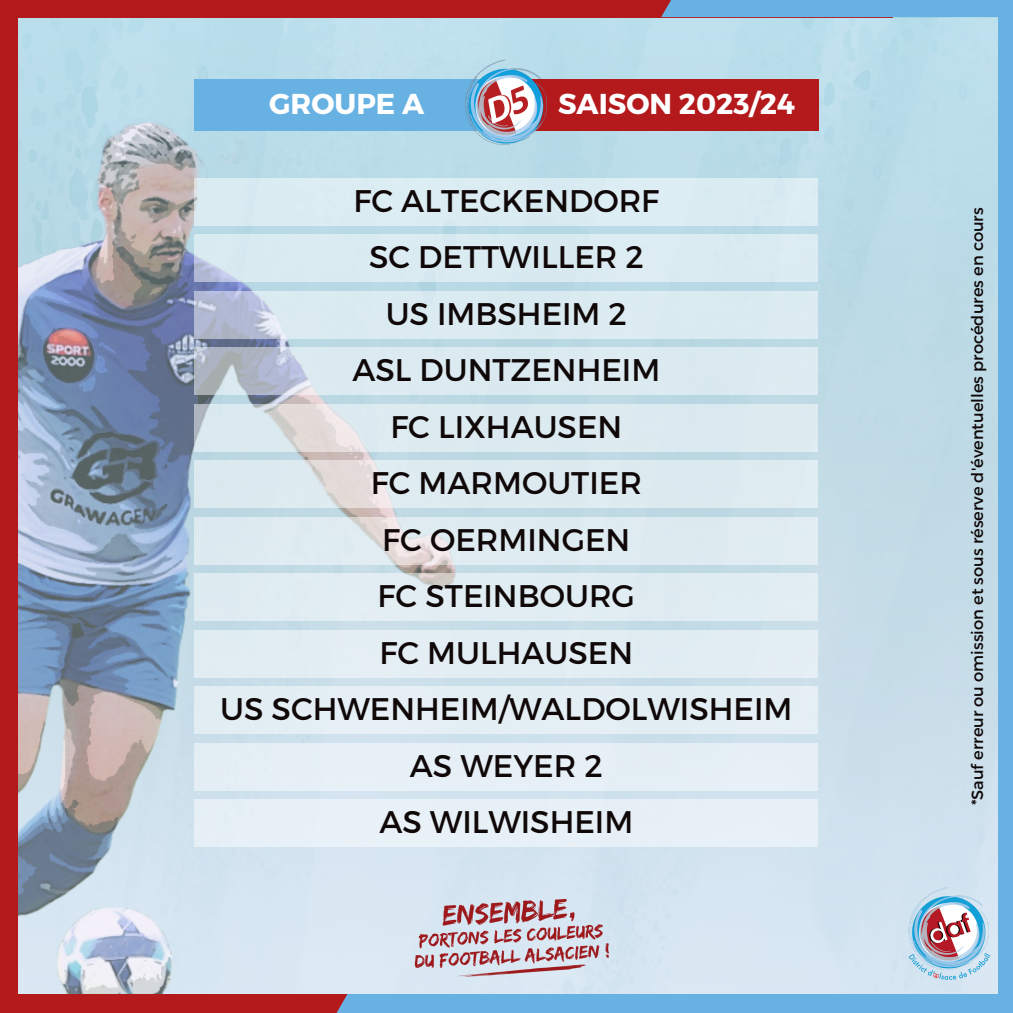
<style>
.page{position:relative;width:1013px;height:1013px;background:#fff}
.page>*{position:absolute;margin:0;border:0;box-sizing:border-box;transform-origin:0 0}
.t1{font:31.25px "Montserrat";color:#100808}
.t2{font:700 28.75px "Montserrat";color:#fff}
.t3{font:16.25px "Montserrat";color:#100808}
</style>
<div class="page">
<img style="left:19px;top:17px;width:978px;height:977px">
<div style="left:997px;top:0;width:15px;height:1012px;background:#67b2e3"></div>
<div style="left:171px;top:994px;width:841px;height:18px;background:#67b2e3"></div>
<div style="left:0;top:0;width:892px;height:17px;background:#b4191c"></div>
<div style="left:661px;top:0;width:287px;height:17px;background:#67b2e3"></div>
<div style="left:895px;top:0;width:117px;height:17px;background:#67b2e3"></div>
<div style="left:0;top:0;width:18px;height:1012px;background:#b4191c"></div>
<div style="left:181px;top:994px;width:166px;height:18px;background:#b4191c"></div>
<div style="left:0;top:994px;width:275px;height:18px;background:#b4191c"></div>
<div style="left:194px;top:178px;width:624px;height:48px;background:#dbebf2"></div>
<div style="left:194px;top:234px;width:624px;height:48px;background:#daebf2"></div>
<svg style="left:194px;top:291px;width:624px;height:47px;fill:#daebf1"></svg>
<svg style="left:194px;top:347px;width:624px;height:48px;fill:#dbeaf0"></svg>
<svg style="left:194px;top:404px;width:624px;height:47px;fill:#dceaf0"></svg>
<svg style="left:194px;top:460px;width:624px;height:48px;fill:#ddebf0"></svg>
<svg style="left:194px;top:517px;width:624px;height:47px;fill:#dfebf1"></svg>
<div style="left:194px;top:573px;width:624px;height:48px;background:#e0edf2"></div>
<div style="left:194px;top:630px;width:624px;height:47px;background:#e2edf3"></div>
<div style="left:194px;top:686px;width:624px;height:48px;background:#e4eef4"></div>
<div style="left:194px;top:743px;width:624px;height:47px;background:#e6eff5"></div>
<div style="left:194px;top:799px;width:624px;height:47px;background:#e7f0f6"></div>
<div style="left:194px;top:79px;width:305px;height:51px;background:#67b2e3"></div>
<div style="left:514px;top:79px;width:304px;height:51px;background:#b4191c"></div>
<img style="left:459px;top:54px;width:94px;height:95px">
<img style="left:907px;top:886px;width:83px;height:96px">
<img style="left:402px;top:894px;width:208px;height:87px">
<p class="t2" style="left:269px;top:85px;width:156px">GROUPE A</p>
<p class="t2" style="left:558px;top:85px;width:238px">SAISON 2023/24</p>
<p class="t1" style="left:353px;top:180px;width:307px">FC ALTECKENDORF</p>
<p class="t1" style="left:369px;top:237px;width:276px">SC DETTWILLER 2</p>
<p class="t1" style="left:386px;top:293px;width:243px">US IMBSHEIM 2</p>
<p class="t1" style="left:352px;top:350px;width:309px">ASL DUNTZENHEIM</p>
<p class="t1" style="left:390px;top:406px;width:233px">FC LIXHAUSEN</p>
<p class="t1" style="left:371px;top:463px;width:273px">FC MARMOUTIER</p>
<p class="t1" style="left:382px;top:519px;width:249px">FC OERMINGEN</p>
<p class="t1" style="left:377px;top:576px;width:259px">FC STEINBOURG</p>
<p class="t1" style="left:379px;top:632px;width:255px">FC MULHAUSEN</p>
<p class="t1" style="left:220px;top:688px;width:573px">US SCHWENHEIM/WALDOLWISHEIM</p>
<p class="t1" style="left:410px;top:745px;width:194px">AS WEYER 2</p>
<p class="t1" style="left:379px;top:801px;width:255px">AS WILWISHEIM</p>
<p class="t3" style="left:966px;top:805px;width:599px;rotate:-90deg">*Sauf erreur ou omission et sous réserve d'éventuelles procédures en cours</p>
</div>
